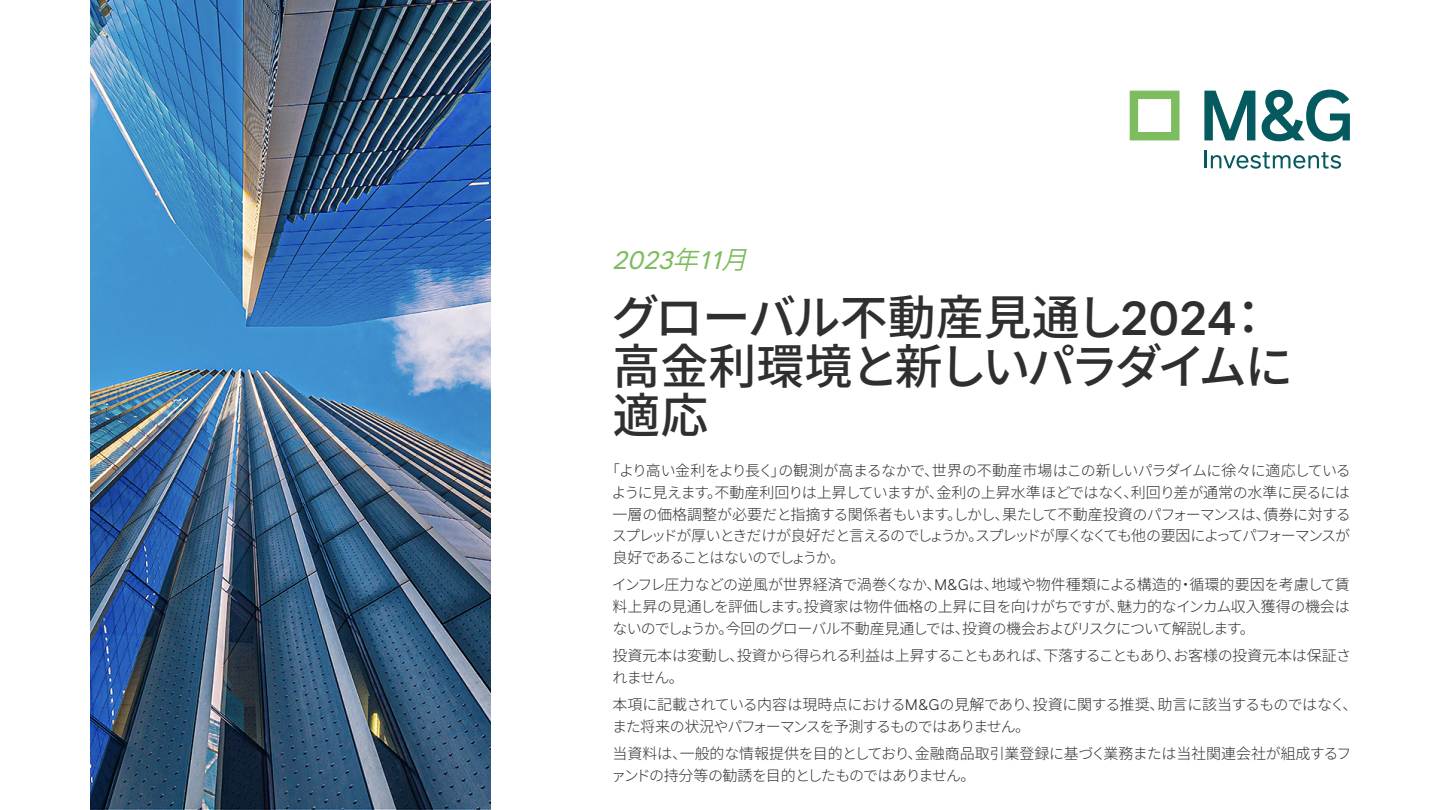
<style>
.page{position:relative;width:1440px;height:810px;background:#fff}
.page>*{position:absolute;margin:0;border:0;box-sizing:border-box;transform-origin:0 0}
.t1{font:500 48px/49px "Source Han Sans JP";letter-spacing:-.04em;color:#2f2f2f}
.t2{font:italic 25.5px "Infra";color:#7ebd5f}
.t3{font:300 15px/21.8px "Source Han Sans JP";letter-spacing:-.05em;color:#2f2f2f;text-align:justify}
.t4{font:300 15px/21.8px "Source Han Sans JP";letter-spacing:-.02em;color:#2f2f2f}
.t5{font:300 15px/21.8px "Source Han Sans JP";letter-spacing:-.025em;color:#2f2f2f}
.s1{font-family:"Source Han Sans JP"}
.s2{font-family:"Infra"}
</style>
<div class="page">
<img style="left:90px;top:0;width:400px;height:810px">
<svg style="left:1204px;top:91px;width:51px;height:49px"></svg>
<svg style="left:1262px;top:90px;width:88px;height:51px"></svg>
<hr style="left:1204px;top:151px;width:3px;height:17px;background:#055a60">
<svg style="left:1211px;top:152px;width:130px;height:17px"></svg>
<svg style="left:1130px;top:91px;width:50px;height:49px"></svg>
<h2 class="t2" style="left:613px;top:242px;width:153px">2023<span class="s1">年</span>11<span class="s1">月</span></h2>
<h1 class="t1" style="left:612px;top:294px;width:683px">グローバル不動産見通し<span class="s2">2024</span>：高金利環境と新しいパラダイムに適応</h1>
<p class="t3" style="left:612px;top:460px;width:741px;text-indent:-6px">「より高い金利をより長く」の観測が高まるなかで、世界の不動産市場はこの新しいパラダイムに徐々に適応しているように見えます。不動産利回りは上昇していますが、金利の上昇水準ほどではなく、利回り差が通常の水準に戻るには一層の価格調整が必要だと指摘する関係者もいます。しかし、果たして不動産投資のパフォーマンスは、債券に対するスプレッドが厚いときだけが良好だと言えるのでしょうか。スプレッドが厚くなくても他の要因によってパフォーマンスが良好であることはないのでしょうか。</p>
<p class="t3" style="left:612px;top:574px;width:740px">インフレ圧力などの逆風が世界経済で渦巻くなか、<span class="s2">M&amp;G</span>は、地域や物件種類による構造的・循環的要因を考慮して賃料上昇の見通しを評価します。投資家は物件価格の上昇に目を向けがちですが、魅力的なインカム収入獲得の機会はないのでしょうか。今回のグローバル不動産見通しでは、投資の機会およびリスクについて解説します。</p>
<p class="t5" style="left:613px;top:645px;width:740px">投資元本は変動し、投資から得られる利益は上昇することもあれば、下落することもあり、お客様の投資元本は保証されません。</p>
<p class="t3" style="left:612px;top:694px;width:747px">本項に記載されている内容は現時点における<span class="s2">M&amp;G</span>の見解であり、投資に関する推奨、助言に該当するものではなく、また将来の状況やパフォーマンスを予測するものではありません。</p>
<p class="t4" style="left:611px;top:743px;width:742px">当資料は、一般的な情報提供を目的としており、金融商品取引業登録に基づく業務または当社関連会社が組成するファンドの持分等の勧誘を目的としたものではありません。　</p>
</div>
